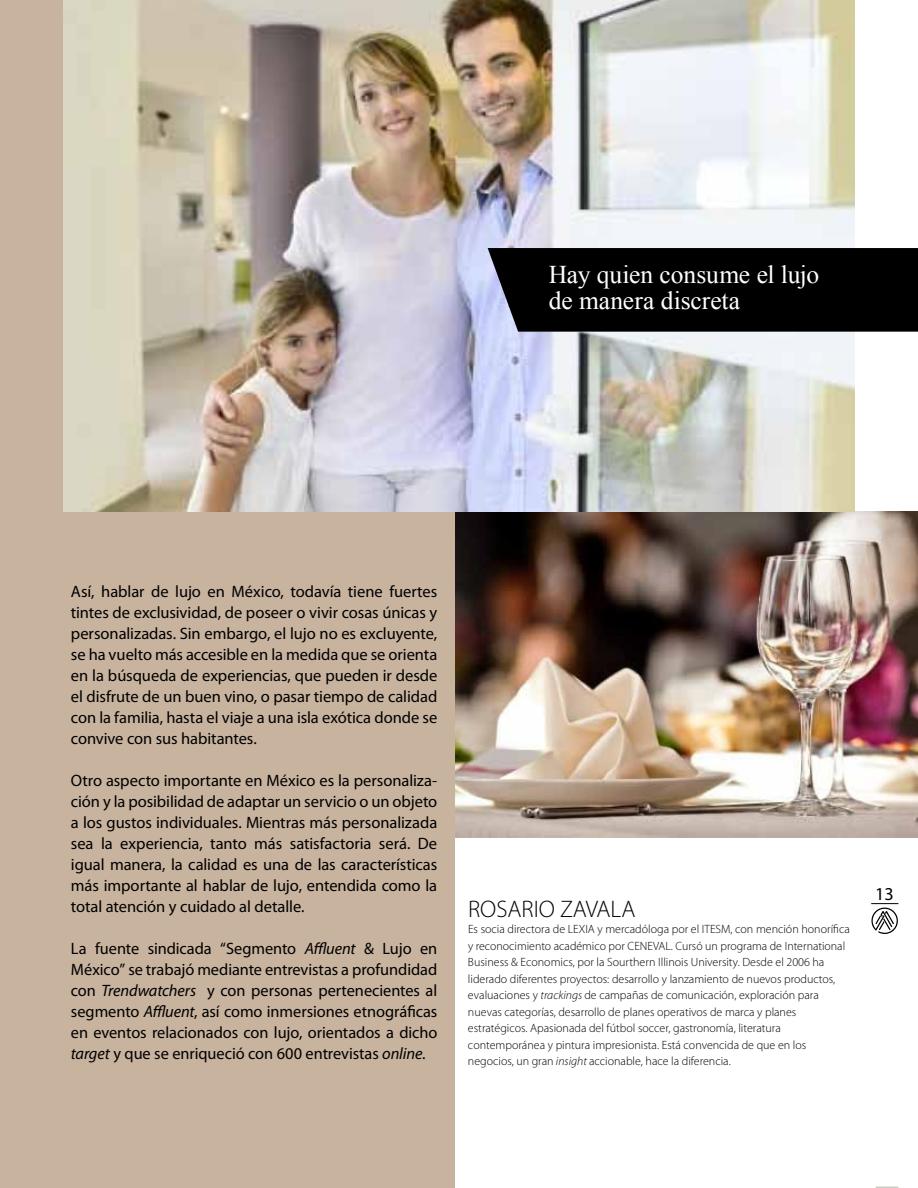
<style>
.page{position:relative;width:918px;height:1188px;background:#fff}
.page>*{position:absolute;margin:0;border:0;box-sizing:border-box;transform-origin:0 0}
.t1{font:25.5px/25.5px "Times New Roman";letter-spacing:-.005em;color:#fff}
.t2{font:300 24px "Myriad Pro";color:#000}
.t3{font:18.15px "Myriad";color:#000}
.t4{font:16.5px/21px "Myriad Pro";letter-spacing:-.005em;color:#000;text-align:justify}
.t5{font:300 12px/16.5px "Myriad Pro";color:#000}
.s1{font-style:italic}
</style>
<div class="page">
<hr style="left:876px;top:1186px;width:22px;height:2px;background:#cdcdc4">
<svg style="left:871px;top:903px;width:27px;height:31px"></svg>
<img style="left:454px;top:512px;width:464px;height:326px">
<div style="left:0;top:1px;width:454px;height:1187px;background:#c8b39e"></div>
<img style="left:64px;top:0;width:790px;height:512px">
<div style="left:488px;top:248px;width:430px;height:84px;background:#000"></div>
<h1 class="t1" style="left:549px;top:262px;width:272px">Hay quien consume el lujo de manera discreta</h1>
<p class="t4" style="left:71px;top:581px;width:368px">Así, hablar de lujo en México, todavía tiene fuertes tintes de exclusividad, de poseer o vivir cosas únicas y personalizadas. Sin embargo, el lujo no es excluyente, se ha vuelto más accesible en la medida que se orienta en la búsqueda de experiencias, que pueden ir desde el disfrute de un buen vino, o pasar tiempo de calidad con la familia, hasta el viaje a una isla exótica donde se convive con sus habitantes.</p>
<p class="t4" style="left:71px;top:770px;width:368px">Otro aspecto importante en México es la personaliza&shy;ción y la posibilidad de adaptar un servicio o un objeto a los gustos individuales. Mientras más personalizada sea la experiencia, tanto más satisfactoria será. De igual manera, la calidad es una de las características más importante al hablar de lujo, entendida como la total atención y cuidado al detalle.</p>
<p class="t4" style="left:71px;top:938px;width:368px">La fuente sindicada “Segmento <span class="s1">Affluent</span> &amp; Lujo en México” se trabajó mediante entrevistas a profundidad con <span class="s1">Trendwatchers</span> y con personas pertenecientes al segmento <span class="s1">Affluent</span>, así como inmersiones etnográficas en eventos relacionados con lujo, orientados a dicho <span class="s1">target</span> y que se enriqueció con 600 entrevistas <span class="s1">online</span>.</p>
<h2 class="t2" style="left:468px;top:896px;width:169px">ROSARIO ZAVALA</h2>
<p class="t5" style="left:468px;top:921px;width:383px">Es socia directora de LEXIA y mercadóloga por el ITESM, con mención honorífica y reconocimiento académico por CENEVAL. Cursó un programa de International Business &amp; Economics, por la Sourthern Illinois University. Desde el 2006 ha liderado diferentes proyectos: desarrollo y lanzamiento de nuevos productos, evaluaciones y <span class="s1">trackings</span> de campañas de comunicación, exploración para nuevas categorías, desarrollo de planes operativos de marca y planes estratégicos. Apasionada del fútbol soccer, gastronomía, literatura contemporánea y pintura impresionista. Está convencida de que en los negocios, un gran <span class="s1">insight</span> accionable, hace la diferencia.</p>
<p class="t3" style="left:875px;top:885px;width:20px">13</p>
</div>
